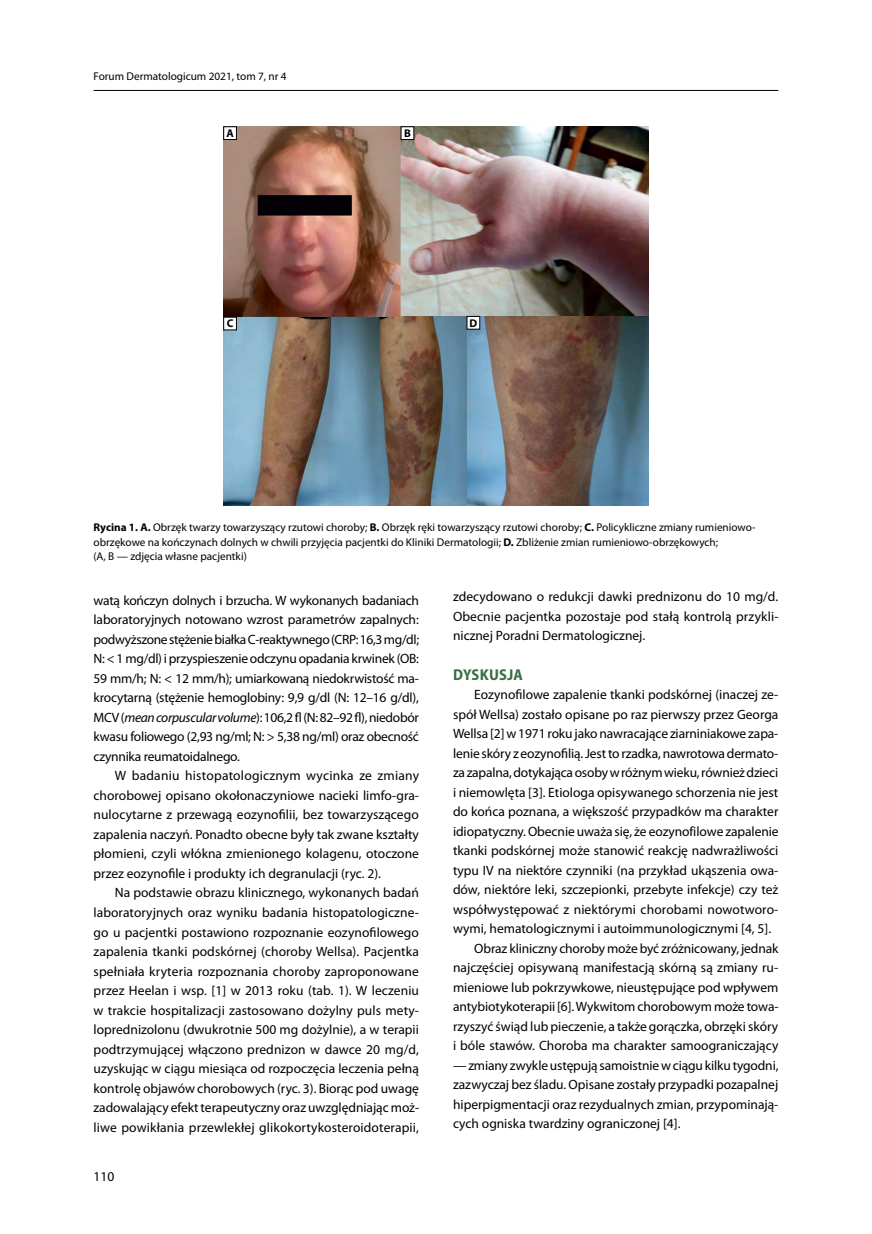
<style>
.page{position:relative;width:872px;height:1234px;background:#fff}
.page>*{position:absolute;margin:0;border:0;box-sizing:border-box;transform-origin:0 0}
.t1{font:700 semi-condensed 15.75px "Myriad Pro";letter-spacing:.02em;color:#377043}
.t2{font:13.5px/19.5px "Myriad Pro";color:#000;text-align:justify}
.t3{font:11.25px/14.2px "Myriad Pro";color:#000}
.t4{font:700 11.25px "Myriad Pro";color:#000}
.s1{font-weight:700}
.s2{font-style:italic}
</style>
<div class="page">
<hr style="left:94px;top:90px;width:684px;height:1px;background:#000">
<img style="left:223px;top:126px;width:425px;height:379px">
<div style="left:224px;top:127px;width:12px;height:12px;background:#fff"></div>
<div style="left:223px;top:126px;width:14px;height:14px;border:1px solid #000"></div>
<div style="left:401px;top:127px;width:13px;height:12px;background:#fff"></div>
<div style="left:401px;top:126px;width:13px;height:14px;border:1px solid #000"></div>
<div style="left:224px;top:317px;width:12px;height:13px;background:#fff"></div>
<div style="left:223px;top:317px;width:14px;height:13px;border:1px solid #000"></div>
<div style="left:467px;top:316px;width:13px;height:13px;background:#fff"></div>
<div style="left:466px;top:316px;width:14px;height:13px;border:1px solid #000"></div>
<p class="t3" style="left:94px;top:70px;width:195px">Forum Dermatologicum 2021, tom 7, nr 4</p>
<p class="t4" style="left:226px;top:127px;width:9px">A</p>
<p class="t4" style="left:404px;top:127px;width:8px">B</p>
<p class="t4" style="left:227px;top:317px;width:8px">C</p>
<p class="t4" style="left:469px;top:316px;width:9px">D</p>
<p class="t3" style="left:94px;top:520px;width:663px"><span class="s1">Rycina 1. A.</span> Obrzęk twarzy towarzyszący rzutowi choroby; <span class="s1">B.</span> Obrzęk ręki towarzyszący rzutowi choroby; <span class="s1">C.</span> Policykliczne zmiany rumieniowo&shy;obrzękowe na kończynach dolnych w chwili przyjęcia pacjentki do Kliniki Dermatologii; <span class="s1">D.</span> Zbliżenie zmian rumieniowo-obrzękowych;<br>(A, B — zdjęcia własne pacjentki)</p>
<p class="t2" style="left:94px;top:590px;width:327px">watą kończyn dolnych i brzucha. W wykonanych badaniach laboratoryjnych notowano wzrost parametrów zapalnych: podwyższone stężenie białka C-reaktywnego (CRP: 16,3 mg/dl; N: &lt; 1 mg/dl) i przyspieszenie odczynu opadania krwinek (OB:<br>59 mm/h; N: &lt; 12 mm/h); umiarkowaną niedokrwistość ma&shy;krocytarną (stężenie hemoglobiny: 9,9 g/dl (N: 12–16 g/dl), MCV (<span class="s2">mean corpuscular volume</span>): 106,2 fl (N: 82–92 fl), niedobór kwasu foliowego (2,93 ng/ml; N: &gt; 5,38 ng/ml) oraz obecność czynnika reumatoidalnego.</p>
<p class="t2" style="left:94px;top:766px;width:327px;text-indent:21px">W badaniu histopatologicznym wycinka ze zmiany chorobowej opisano okołonaczyniowe nacieki limfo-gra&shy;nulocytarne z przewagą eozynofilii, bez towarzyszącego zapalenia naczyń. Ponadto obecne były tak zwane kształty płomieni, czyli włókna zmienionego kolagenu, otoczone przez eozynofile i produkty ich degranulacji (ryc. 2).</p>
<p class="t2" style="left:94px;top:883px;width:327px;text-indent:21px">Na podstawie obrazu klinicznego, wykonanych badań laboratoryjnych oraz wyniku badania histopatologiczne&shy;go u pacjentki postawiono rozpoznanie eozynofilowego zapalenia tkanki podskórnej (choroby Wellsa). Pacjentka spełniała kryteria rozpoznania choroby zaproponowane przez Heelan i wsp. [1] w 2013 roku (tab. 1). W leczeniu w trakcie hospitalizacji zastosowano dożylny puls mety&shy;loprednizolonu (dwukrotnie 500 mg dożylnie), a w terapii podtrzymującej włączono prednizon w dawce 20 mg/d, uzyskując w ciągu miesiąca od rozpoczęcia leczenia pełną kontrolę objawów chorobowych (ryc. 3). Biorąc pod uwagę zadowalający efekt terapeutyczny oraz uwzględniając moż&shy;liwe powikłania przewlekłej glikokortykosteroidoterapii,</p>
<p class="t2" style="left:453px;top:587px;width:327px">zdecydowano o redukcji dawki prednizonu do 10 mg/d.<br>Obecnie pacjentka pozostaje pod stałą kontrolą przykli&shy;nicznej Poradni Dermatologicznej.</p>
<p class="t1" style="left:453px;top:665px;width:71px">DYSKUSJA</p>
<p class="t2" style="left:474px;top:685px;width:306px">Eozynofilowe zapalenie tkanki podskórnej (inaczej ze-</p>
<p class="t2" style="left:453px;top:704px;width:327px">spół Wellsa) zostało opisane po raz pierwszy przez Georga</p>
<p class="t2" style="left:453px;top:724px;width:327px">Wellsa [2] w 1971 roku jako nawracające ziarniniakowe zapa-</p>
<p class="t2" style="left:453px;top:743px;width:327px">lenie skóry z eozynofilią. Jest to rzadka, nawrotowa dermato-</p>
<p class="t2" style="left:453px;top:763px;width:327px">za zapalna, dotykająca osoby w różnym wieku, również dzieci</p>
<p class="t2" style="left:453px;top:782px;width:327px">i niemowlęta [3]. Etiologa opisywanego schorzenia nie jest</p>
<p class="t2" style="left:453px;top:802px;width:327px">do końca poznana, a większość przypadków ma charakter</p>
<p class="t2" style="left:453px;top:821px;width:327px">idiopatyczny. Obecnie uważa się, że eozynofilowe zapalenie</p>
<p class="t2" style="left:453px;top:841px;width:327px">tkanki podskórnej może stanowić reakcję nadwrażliwości</p>
<p class="t2" style="left:453px;top:860px;width:327px">typu IV na niektóre czynniki (na przykład ukąszenia owa-</p>
<p class="t2" style="left:453px;top:880px;width:327px">dów, niektóre leki, szczepionki, przebyte infekcje) czy też</p>
<p class="t2" style="left:453px;top:899px;width:327px">współwystępować z niektórymi chorobami nowotworo-</p>
<p class="t2" style="left:453px;top:919px;width:320px">wymi, hematologicznymi i autoimmunologicznymi [4, 5].</p>
<p class="t2" style="left:474px;top:938px;width:306px">Obraz kliniczny choroby może być zróżnicowany, jednak</p>
<p class="t2" style="left:453px;top:958px;width:327px">najczęściej opisywaną manifestacją skórną są zmiany ru-</p>
<p class="t2" style="left:453px;top:977px;width:327px">mieniowe lub pokrzywkowe, nieustępujące pod wpływem</p>
<p class="t2" style="left:453px;top:997px;width:327px">antybiotykoterapii [6]. Wykwitom chorobowym może towa-</p>
<p class="t2" style="left:453px;top:1016px;width:327px">rzyszyć świąd lub pieczenie, a także gorączka, obrzęki skóry</p>
<p class="t2" style="left:453px;top:1036px;width:327px">i bóle stawów. Choroba ma charakter samoograniczający</p>
<p class="t2" style="left:453px;top:1055px;width:327px">— zmiany zwykle ustępują samoistnie w ciągu kilku tygodni, zazwyczaj bez śladu. Opisane zostały przypadki pozapalnej hiperpigmentacji oraz rezydualnych zmian, przypominają&shy;cych ogniska twardziny ograniczonej [4].</p>
<p class="t2" style="left:94px;top:1166px;width:22px">110</p>
</div>
